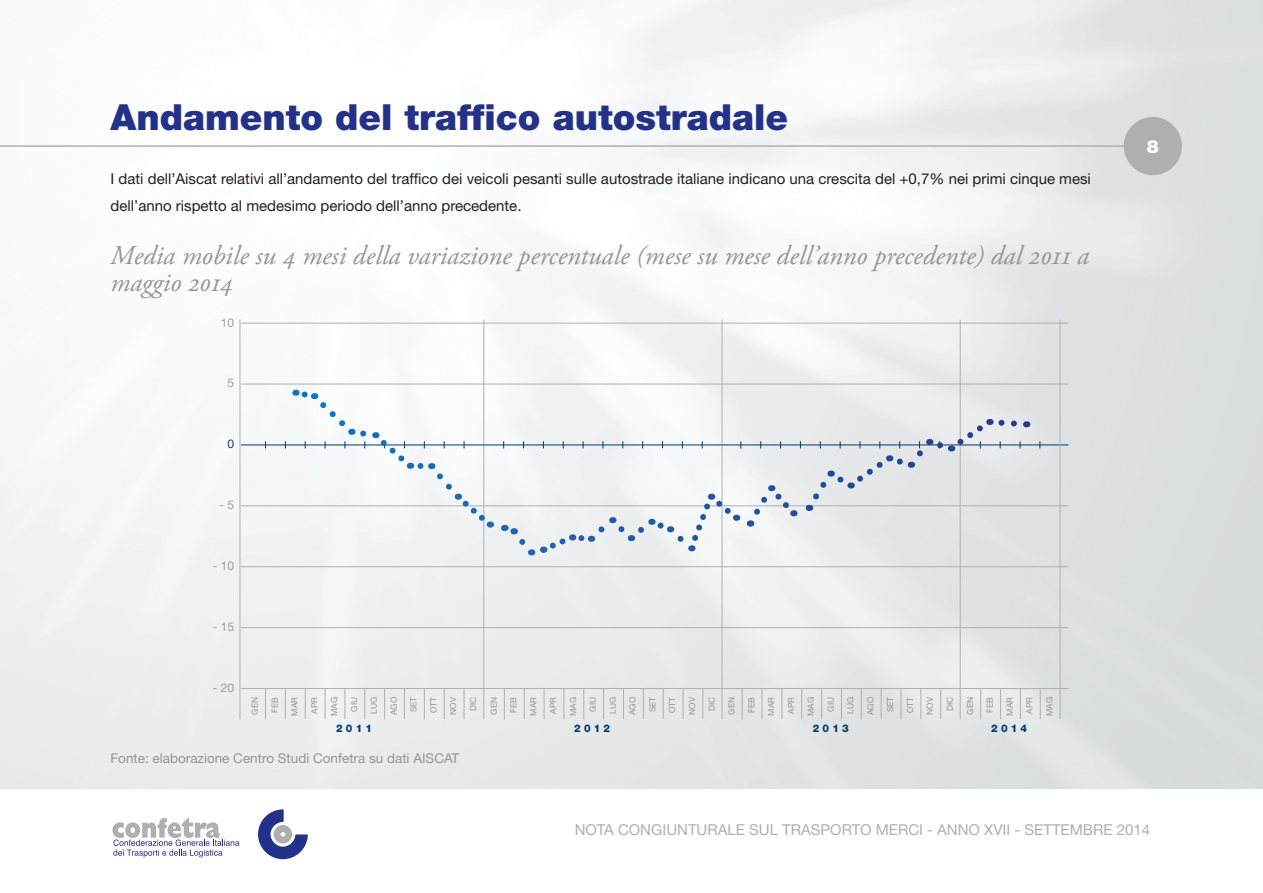
<style>
.page{position:relative;width:1263px;height:893px;background:#fff}
.page>*{position:absolute;margin:0;border:0;box-sizing:border-box;transform-origin:0 0}
.Heading{font:900 36px "Helvetica Neue";color:#24318b}
.Subhead{font:italic 27px/27px "Adobe Garamond Pro";color:#939598}
.t1{font:900 18px "Helvetica Neue";color:#fff}
.body{font:15px/27px "Helvetica Neue";color:#231f20}
.t2{font:15px "Helvetica Neue";color:#aeafb3}
.t3{font:13.5px "Helvetica Neue";color:#939598}
.t4{font:12px "Helvetica Neue";color:#9d9fa2}
.t5{font:12px "Helvetica Neue";color:#12447d}
.t6{font:800 10.5px "Helvetica Neue";letter-spacing:.3em;color:#013874}
.t7{font:8.4px "Helvetica Neue";color:#939598}
</style>
<div class="page">
<img style="left:0;top:0;width:1263px;height:788px">
<hr style="left:0;top:145px;width:1153px;height:2px;background:#aeafb3">
<svg style="left:112px;top:818px;width:127px;height:39px"></svg>
<svg style="left:258px;top:809px;width:50px;height:50px"></svg>
<hr style="left:240px;top:320px;width:1px;height:399px;background:#aeafb3">
<hr style="left:722px;top:320px;width:1px;height:399px;background:#aeafb3">
<hr style="left:960px;top:320px;width:1px;height:399px;background:#aeafb3">
<hr style="left:483px;top:320px;width:1px;height:399px;background:#aeafb3">
<hr style="left:241px;top:688px;width:827px;height:1px;background:#aeafb3">
<hr style="left:241px;top:627px;width:827px;height:1px;background:#aeafb3">
<hr style="left:241px;top:566px;width:827px;height:1px;background:#aeafb3">
<hr style="left:241px;top:505px;width:827px;height:1px;background:#aeafb3">
<hr style="left:241px;top:384px;width:827px;height:1px;background:#aeafb3">
<hr style="left:241px;top:323px;width:827px;height:1px;background:#aeafb3">
<hr style="left:241px;top:445px;width:827px;height:1px;background:#013874">
<hr style="left:265px;top:689px;width:1px;height:30px;background:#aeafb3">
<hr style="left:285px;top:688px;width:1px;height:31px;background:#aeafb3">
<hr style="left:305px;top:688px;width:1px;height:31px;background:#aeafb3">
<hr style="left:325px;top:688px;width:1px;height:31px;background:#aeafb3">
<hr style="left:345px;top:688px;width:1px;height:31px;background:#aeafb3">
<hr style="left:364px;top:688px;width:1px;height:31px;background:#aeafb3">
<hr style="left:384px;top:688px;width:1px;height:31px;background:#aeafb3">
<hr style="left:404px;top:688px;width:1px;height:31px;background:#aeafb3">
<hr style="left:424px;top:688px;width:1px;height:31px;background:#aeafb3">
<hr style="left:444px;top:688px;width:1px;height:31px;background:#aeafb3">
<hr style="left:464px;top:688px;width:1px;height:31px;background:#aeafb3">
<hr style="left:504px;top:689px;width:1px;height:30px;background:#aeafb3">
<hr style="left:524px;top:688px;width:1px;height:31px;background:#aeafb3">
<hr style="left:544px;top:688px;width:1px;height:31px;background:#aeafb3">
<hr style="left:564px;top:688px;width:1px;height:31px;background:#aeafb3">
<hr style="left:583px;top:688px;width:1px;height:31px;background:#aeafb3">
<hr style="left:603px;top:688px;width:1px;height:31px;background:#aeafb3">
<hr style="left:623px;top:688px;width:1px;height:31px;background:#aeafb3">
<hr style="left:643px;top:688px;width:1px;height:31px;background:#aeafb3">
<hr style="left:663px;top:688px;width:1px;height:31px;background:#aeafb3">
<hr style="left:683px;top:688px;width:1px;height:31px;background:#aeafb3">
<hr style="left:703px;top:688px;width:1px;height:31px;background:#aeafb3">
<hr style="left:742px;top:689px;width:1px;height:30px;background:#aeafb3">
<hr style="left:762px;top:688px;width:1px;height:31px;background:#aeafb3">
<hr style="left:781px;top:688px;width:1px;height:31px;background:#aeafb3">
<hr style="left:801px;top:688px;width:1px;height:31px;background:#aeafb3">
<hr style="left:821px;top:688px;width:1px;height:31px;background:#aeafb3">
<hr style="left:841px;top:688px;width:1px;height:31px;background:#aeafb3">
<hr style="left:861px;top:688px;width:1px;height:31px;background:#aeafb3">
<hr style="left:881px;top:688px;width:1px;height:31px;background:#aeafb3">
<hr style="left:901px;top:688px;width:1px;height:31px;background:#aeafb3">
<hr style="left:920px;top:688px;width:1px;height:31px;background:#aeafb3">
<hr style="left:940px;top:688px;width:1px;height:31px;background:#aeafb3">
<hr style="left:980px;top:689px;width:1px;height:30px;background:#aeafb3">
<hr style="left:1000px;top:688px;width:1px;height:31px;background:#aeafb3">
<hr style="left:1020px;top:688px;width:1px;height:31px;background:#aeafb3">
<hr style="left:1040px;top:688px;width:1px;height:31px;background:#aeafb3">
<hr style="left:1060px;top:320px;width:1px;height:399px;background:#aeafb3">
<svg style="left:295px;top:387px;width:119px;height:83px"></svg>
<svg style="left:420px;top:463px;width:155px;height:95px"></svg>
<svg style="left:581px;top:416px;width:446px;height:136px"></svg>
<div style="left:1124px;top:117px;width:58px;height:58px;background:#aeafb3;border-radius:50%"></div>
<p class="Heading" style="left:111px;top:95px;width:679px">Andamento del traffico autostradale</p>
<p class="body" style="left:111px;top:165px;width:982px">I dati dell’Aiscat relativi all’andamento del traffico dei veicoli pesanti sulle autostrade italiane indicano una crescita del +0,7% nei primi cinque mesi dell’anno rispetto al medesimo periodo dell’anno precedente.</p>
<p class="Subhead" style="left:111px;top:242px;width:980px">Media mobile su 4 mesi della variazione percentuale (mese su mese dell’anno precedente) dal 2011 a maggio 2014</p>
<p class="t4" style="left:221px;top:315px;width:15px">10</p>
<p class="t4" style="left:228px;top:376px;width:8px">5</p>
<p class="t5" style="left:228px;top:437px;width:8px">0</p>
<p class="t4" style="left:220px;top:498px;width:16px">- 5</p>
<p class="t4" style="left:213px;top:559px;width:23px">- 10</p>
<p class="t4" style="left:213px;top:620px;width:23px">- 15</p>
<p class="t4" style="left:213px;top:680px;width:23px">- 20</p>
<p class="t7" style="left:250px;top:715px;width:19px;rotate:-90deg">gen</p>
<p class="t7" style="left:270px;top:713px;width:17px;rotate:-90deg">feb</p>
<p class="t7" style="left:290px;top:715px;width:20px;rotate:-90deg">mar</p>
<p class="t7" style="left:309px;top:714px;width:18px;rotate:-90deg">apr</p>
<p class="t7" style="left:329px;top:716px;width:21px;rotate:-90deg">mag</p>
<p class="t7" style="left:349px;top:712px;width:16px;rotate:-90deg">giu</p>
<p class="t7" style="left:389px;top:715px;width:20px;rotate:-90deg">ago</p>
<p class="t7" style="left:409px;top:712px;width:17px;rotate:-90deg">set</p>
<p class="t7" style="left:428px;top:713px;width:18px;rotate:-90deg">ott</p>
<p class="t7" style="left:448px;top:715px;width:19px;rotate:-90deg">nov</p>
<p class="t7" style="left:369px;top:714px;width:19px;rotate:-90deg">lug</p>
<p class="t7" style="left:468px;top:711px;width:16px;rotate:-90deg">dic</p>
<p class="t7" style="left:489px;top:715px;width:19px;rotate:-90deg">gen</p>
<p class="t7" style="left:508px;top:713px;width:17px;rotate:-90deg">feb</p>
<p class="t7" style="left:528px;top:715px;width:20px;rotate:-90deg">mar</p>
<p class="t7" style="left:548px;top:714px;width:18px;rotate:-90deg">apr</p>
<p class="t7" style="left:568px;top:716px;width:21px;rotate:-90deg">mag</p>
<p class="t7" style="left:588px;top:712px;width:16px;rotate:-90deg">giu</p>
<p class="t7" style="left:628px;top:715px;width:20px;rotate:-90deg">ago</p>
<p class="t7" style="left:647px;top:712px;width:17px;rotate:-90deg">set</p>
<p class="t7" style="left:667px;top:713px;width:18px;rotate:-90deg">ott</p>
<p class="t7" style="left:687px;top:715px;width:19px;rotate:-90deg">nov</p>
<p class="t7" style="left:608px;top:714px;width:19px;rotate:-90deg">lug</p>
<p class="t7" style="left:707px;top:711px;width:16px;rotate:-90deg">dic</p>
<p class="t7" style="left:726px;top:715px;width:19px;rotate:-90deg">gen</p>
<p class="t7" style="left:746px;top:713px;width:17px;rotate:-90deg">feb</p>
<p class="t7" style="left:766px;top:715px;width:20px;rotate:-90deg">mar</p>
<p class="t7" style="left:786px;top:714px;width:18px;rotate:-90deg">apr</p>
<p class="t7" style="left:806px;top:716px;width:21px;rotate:-90deg">mag</p>
<p class="t7" style="left:826px;top:712px;width:16px;rotate:-90deg">giu</p>
<p class="t7" style="left:865px;top:715px;width:20px;rotate:-90deg">ago</p>
<p class="t7" style="left:885px;top:712px;width:17px;rotate:-90deg">set</p>
<p class="t7" style="left:905px;top:713px;width:18px;rotate:-90deg">ott</p>
<p class="t7" style="left:925px;top:715px;width:19px;rotate:-90deg">nov</p>
<p class="t7" style="left:845px;top:714px;width:19px;rotate:-90deg">lug</p>
<p class="t7" style="left:945px;top:711px;width:16px;rotate:-90deg">dic</p>
<p class="t7" style="left:965px;top:715px;width:19px;rotate:-90deg">gen</p>
<p class="t7" style="left:985px;top:713px;width:17px;rotate:-90deg">feb</p>
<p class="t7" style="left:1005px;top:715px;width:20px;rotate:-90deg">mar</p>
<p class="t7" style="left:1024px;top:714px;width:18px;rotate:-90deg">apr</p>
<p class="t7" style="left:1044px;top:716px;width:21px;rotate:-90deg">mag</p>
<p class="t6" style="left:336px;top:722px;width:37px">2011</p>
<p class="t6" style="left:574px;top:722px;width:37px">2012</p>
<p class="t6" style="left:813px;top:722px;width:37px">2013</p>
<p class="t6" style="left:991px;top:722px;width:37px">2014</p>
<p class="t3" style="left:111px;top:750px;width:350px">Fonte: elaborazione Centro Studi Confetra su dati AISCAT</p>
<p class="t1" style="left:1147px;top:136px;width:14px">8</p>
<p class="t2" style="left:575px;top:821px;width:577px">NOTA CONGIUNTURALE SUL TRASPORTO MERCI - ANNO XVII - SETTEMBRE 2014</p>
</div>
